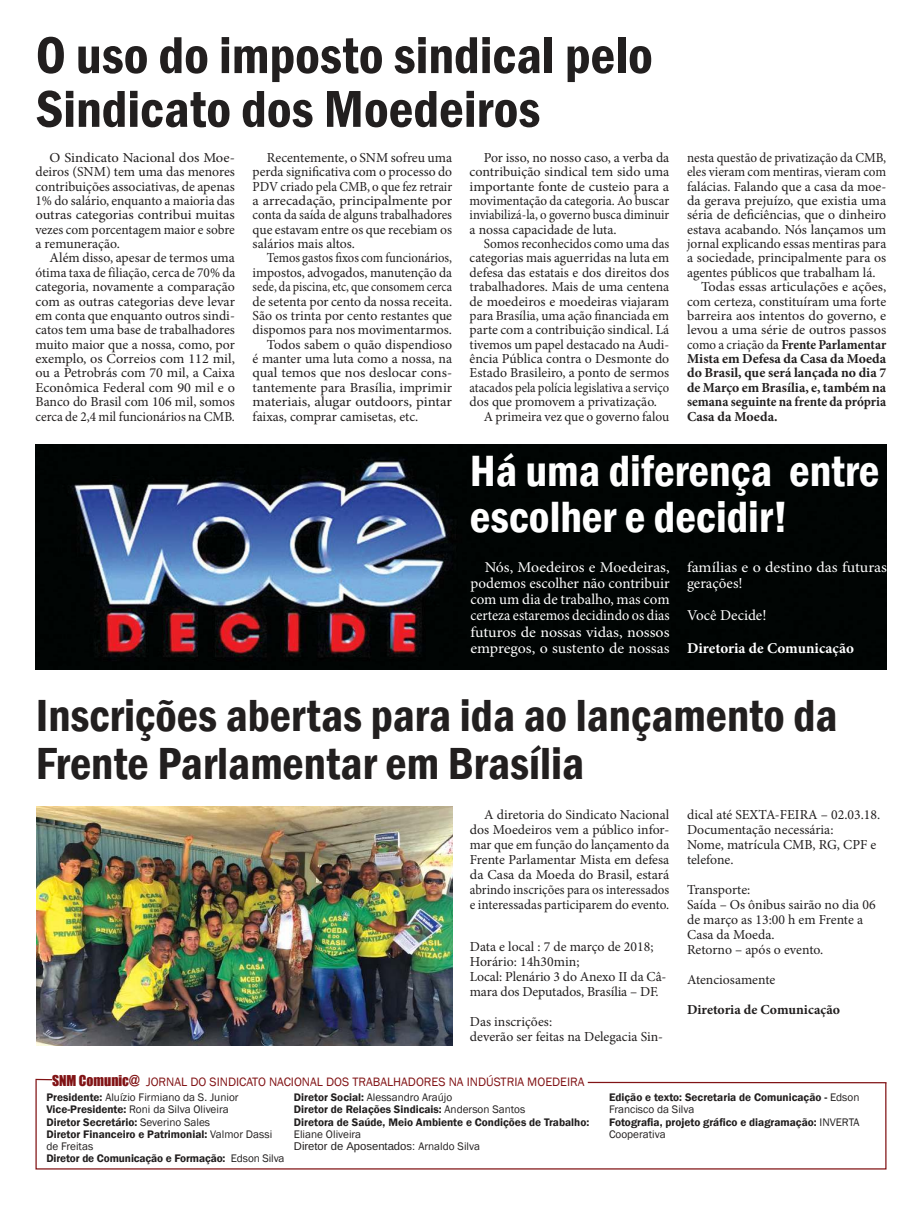
<style>
.page{position:relative;width:922px;height:1205px;background:#fff}
.page>*{position:absolute;margin:0;border:0;box-sizing:border-box;transform-origin:0 0}
.t1{font:600 condensed 53.75px/53.8px "Franklin Gothic";color:#221f1f}
.t2{font:600 condensed 46.25px/47.5px "Franklin Gothic";color:#221f1f}
.t3{font:600 condensed 45px/46.2px "Franklin Gothic";color:#fff}
.t4{font:15px/16.2px "Minion Pro";color:#fff;text-align:justify;scale:1.05 1}
.t5{font:15px/16.2px "Minion Pro";color:#fff;scale:1.06 1}
.t6{font:700 15px "Minion Pro";color:#fff}
.t7{font:15px "Minion Pro";color:#fff}
.t8{font:13.75px/14.4px "Minion Pro";color:#221f1f}
.t9{font:13.75px/14.4px "Minion Pro";color:#221f1f;text-align:justify;scale:1.06 1}
.t10{font:700 13.75px "Minion Pro";color:#221f1f}
.t11{font:13.75px "Minion Pro";color:#221f1f;scale:1.04 1}
.t12{font:13.75px "Minion Pro";color:#221f1f;scale:.96 1}
.t13{font:13.75px "Minion Pro";color:#221f1f;scale:.91 1}
.t14{font:13.75px "Minion Pro";color:#221f1f;scale:.89 1}
.t15{font:13.75px "Minion Pro";color:#221f1f;scale:.92 1}
.t16{font:13.75px "Minion Pro";color:#221f1f;scale:.95 1}
.t17{font:13.75px "Minion Pro";color:#221f1f;scale:1.08 1}
.t18{font:700 13.75px "Minion Pro";color:#221f1f;scale:.94 1}
.t19{font:700 13.75px "Minion Pro";color:#221f1f;scale:.95 1}
.t20{font:12.5px "Franklin Gothic";color:#811315}
.t21{font:600 11.25px/12.2px "Franklin Gothic";color:#221f1f}
.t22{font:11.25px "Helvetica";color:#221f1f}
.t23{font:11.25px "Franklin Gothic";color:#221f1f}
.s1{font-weight:400}
.s2{font-family:"Impact";font-size:13.75px}
.s3{font-family:"Franklin Gothic"}
</style>
<div class="page">
<svg style="left:35px;top:1079px;width:851px;height:91px"></svg>
<hr style="left:587px;top:1082px;width:299px;height:1px;background:#811315">
<svg style="left:35px;top:1079px;width:17px;height:1px"></svg>
<img style="left:36px;top:807px;width:416px;height:238px">
<img style="left:35px;top:445px;width:851px;height:225px">
<h1 class="t1" style="left:36px;top:32px;width:618px">O uso do imposto sindical pelo<br>Sindicato dos Moedeiros</h1>
<p class="t9" style="left:35px;top:151px;width:190px;text-indent:14px">O Sindicato Nacional dos Moe&shy;deiros (SNM) tem uma das menores contribuições associativas, de apenas 1% do salário, enquanto a maioria das outras categorias contribui muitas vezes com porcentagem maior e sobre a remuneração.</p>
<p class="t8" style="left:35px;top:252px;width:201px;text-align:justify;text-indent:14px">Além disso, apesar de termos uma ótima taxa de filiação, cerca de 70% da categoria, novamente a comparação com as outras categorias deve levar em conta que enquanto outros sindi&shy;catos tem uma base de trabalhadores muito maior que a nossa, como, por exemplo, os Correios com 112 mil, ou a Petrobrás com 70 mil, a Caixa Econômica Federal com 90 mil e o Banco do Brasil com 106 mil, somos cerca de 2,4 mil funcionários na CMB.</p>
<p class="t8" style="left:252px;top:151px;width:201px;text-align:justify;text-indent:14px">Recentemente, o SNM sofreu uma perda significativa com o processo do PDV criado pela CMB, o que fez retrair a arrecadação, principalmente por conta da saída de alguns trabalhadores que estavam entre os que recebiam os salários mais altos.</p>
<p class="t15" style="left:267px;top:253px;width:203px">Temos gastos fixos com funcionários,</p>
<p class="t8" style="left:252px;top:266px;width:201px">impostos, advogados, manutenção da</p>
<p class="t14" style="left:252px;top:281px;width:225px">sede, da piscina, etc, que consomem cerca</p>
<p class="t8" style="left:252px;top:295px;width:201px">de setenta por cento da nossa receita.</p>
<p class="t8" style="left:252px;top:310px;width:201px">São os trinta por cento restantes que</p>
<p class="t8" style="left:252px;top:324px;width:201px">dispomos para nos movimentarmos.</p>
<p class="t8" style="left:267px;top:338px;width:187px">Todos sabem o quão dispendioso</p>
<p class="t8" style="left:252px;top:353px;width:201px">é manter uma luta como a nossa, na</p>
<p class="t11" style="left:252px;top:368px;width:193px">qual temos que nos deslocar cons-</p>
<p class="t11" style="left:252px;top:382px;width:193px">tantemente para Brasília, imprimir</p>
<p class="t17" style="left:252px;top:396px;width:186px">materiais, alugar outdoors, pintar</p>
<p class="t8" style="left:252px;top:410px;width:167px">faixas, comprar camisetas, etc.</p>
<p class="t8" style="left:469px;top:151px;width:201px;text-align:justify;text-indent:14px">Por isso, no nosso caso, a verba da contribuição sindical tem sido uma importante fonte de custeio para a movimentação da categoria. Ao buscar inviabilizá-la, o governo busca diminuir a nossa capacidade de luta.</p>
<p class="t12" style="left:483px;top:238px;width:195px">Somos reconhecidos como uma das</p>
<p class="t8" style="left:469px;top:252px;width:201px">categorias mais aguerridas na luta em</p>
<p class="t8" style="left:469px;top:266px;width:201px">defesa das estatais e dos direitos dos</p>
<p class="t8" style="left:469px;top:281px;width:201px">trabalhadores. Mais de uma centena</p>
<p class="t8" style="left:469px;top:295px;width:201px">de moedeiros e moedeiras viajaram</p>
<p class="t8" style="left:469px;top:310px;width:201px">para Brasília, uma ação financiada em</p>
<p class="t8" style="left:469px;top:324px;width:201px">parte com a contribuição sindical. Lá</p>
<p class="t8" style="left:469px;top:338px;width:201px">tivemos um papel destacado na Audi-</p>
<p class="t8" style="left:469px;top:353px;width:201px">ência Pública contra o Desmonte do</p>
<p class="t8" style="left:469px;top:367px;width:201px">Estado Brasileiro, a ponto de sermos</p>
<p class="t13" style="left:469px;top:382px;width:221px">atacados pela polícia legislativa a serviço</p>
<p class="t8" style="left:469px;top:396px;width:189px">dos que promovem a privatização.</p>
<p class="t8" style="left:483px;top:410px;width:187px">A primeira vez que o governo falou</p>
<p class="t16" style="left:687px;top:152px;width:211px">nesta questão de privatização da CMB,</p>
<p class="t12" style="left:687px;top:166px;width:209px">eles vieram com mentiras, vieram com</p>
<p class="t8" style="left:687px;top:180px;width:201px">falácias. Falando que a casa da moe-</p>
<p class="t8" style="left:687px;top:195px;width:201px">da gerava prejuízo, que existia uma</p>
<p class="t8" style="left:687px;top:209px;width:201px">séria de deficiências, que o dinheiro</p>
<p class="t8" style="left:687px;top:223px;width:201px">estava acabando. Nós lançamos um</p>
<p class="t8" style="left:687px;top:238px;width:201px">jornal explicando essas mentiras para</p>
<p class="t8" style="left:687px;top:252px;width:201px">a sociedade, principalmente para os</p>
<p class="t8" style="left:687px;top:266px;width:190px">agentes públicos que trabalham lá.</p>
<p class="t8" style="left:701px;top:281px;width:186px">Todas essas articulações e ações,</p>
<p class="t8" style="left:687px;top:295px;width:201px">com certeza, constituíram uma forte</p>
<p class="t8" style="left:687px;top:310px;width:201px">barreira aos intentos do governo, e</p>
<p class="t11" style="left:687px;top:324px;width:193px">levou a uma série de outros passos</p>
<p class="t18" style="left:687px;top:339px;width:213px"><span class="s1">como a criação da</span> Frente Parlamentar</p>
<p class="t10" style="left:687px;top:353px;width:201px">Mista em Defesa da Casa da Moeda</p>
<p class="t10" style="left:687px;top:368px;width:201px">do Brasil, que será lançada no dia 7</p>
<p class="t10" style="left:687px;top:382px;width:201px">de Março em Brasília, e, também na</p>
<p class="t19" style="left:687px;top:396px;width:211px">semana seguinte na frente da própria</p>
<p class="t10" style="left:687px;top:411px;width:92px">Casa da Moeda.</p>
<h3 class="t3" style="left:469px;top:451px;width:411px">Há uma diferença entre escolher e decidir!</h3>
<p class="t5" style="left:687px;top:560px;width:190px">famílias e o destino das futuras gerações!</p>
<p class="t7" style="left:687px;top:610px;width:81px">Você Decide!</p>
<p class="t6" style="left:687px;top:642px;width:168px">Diretoria de Comunicação</p>
<p class="t4" style="left:470px;top:560px;width:191px;text-indent:14px">Nós, Moedeiros e Moedeiras, podemos escolher não contribuir com um dia de trabalho, mas com certeza estaremos decidindo os dias futuros de nossas vidas, nossos empregos, o sustento de nossas</p>
<h2 class="t2" style="left:36px;top:695px;width:803px">Inscrições abertas para ida ao lançamento da<br>Frente Parlamentar em Brasília</h2>
<p class="t8" style="left:469px;top:808px;width:201px;line-height:15px;text-align:justify;text-indent:14px">A diretoria do Sindicato Nacional dos Moedeiros vem a público infor&shy;mar que em função do lançamento da Frente Parlamentar Mista em defesa da Casa da Moeda do Brasil, estará abrindo inscrições para os interessados e interessadas participarem do evento.</p>
<p class="t8" style="left:687px;top:808px;width:195px;line-height:15px">dical até SEXTA-FEIRA – 02.03.18.<br>Documentação necessária:<br>Nome, matrícula CMB, RG, CPF e telefone.</p>
<p class="t8" style="left:687px;top:883px;width:190px;line-height:15px">Transporte:<br>Saída – Os ônibus sairão no dia 06 de março as 13:00 h em Frente a<br>Casa da Moeda.<br>Retorno – após o evento.</p>
<p class="t8" style="left:687px;top:973px;width:90px">Atenciosamente</p>
<p class="t10" style="left:687px;top:1004px;width:154px">Diretoria de Comunicação</p>
<p class="t8" style="left:469px;top:940px;width:198px;line-height:15px">Data e local : 7 de março de 2018;<br>Horário: 14h30min;<br>Local: Plenário 3 do Anexo II da Câ&shy;mara dos Deputados, Brasília – DF.</p>
<p class="t8" style="left:469px;top:1015px;width:195px;line-height:15px">Das inscrições:<br>deverão ser feitas na Delegacia Sin-</p>
<p class="t20" style="left:52px;top:1077px;width:534px"><span class="s2">SNM Comunic@</span> JORNAL DO SINDICATO NACIONAL DOS TRABALHADORES NA INDÚSTRIA MOEDEIRA</p>
<p class="t21" style="left:46px;top:1092px;width:239px">Presidente: <span class="s1">Aluízio Firmiano da S. Junior </span>Vice-Presidente: <span class="s1">Roni da Silva Oliveira<br></span>Diretor Secretário: <span class="s1">Severino Sales<br></span>Diretor Financeiro e Patrimonial: <span class="s1">Valmor Dassi de Freitas<br></span>Diretor de Comunicação e Formação: <span class="s1">Edson Silva</span></p>
<p class="t21" style="left:294px;top:1092px;width:297px">Diretor Social: <span class="s1">Alessandro Araújo<br></span>Diretor de Relações Sindicais: <span class="s1">Anderson Santos<br></span>Diretora de Saúde, Meio Ambiente e Condições de Trabalho:</p>
<p class="t23" style="left:294px;top:1129px;width:69px">Eliane Oliveira</p>
<p class="t22" style="left:294px;top:1142px;width:188px">Diretor de Aposentados: <span class="s3">Arnaldo Silva</span></p>
<p class="t21" style="left:609px;top:1092px;width:252px">Edição e texto: Secretaria de Comunicação - <span class="s1">Edson Francisco da Silva<br></span>Fotografia, projeto gráfico e diagramação: <span class="s1">INVERTA Cooperativa</span></p>
</div>
